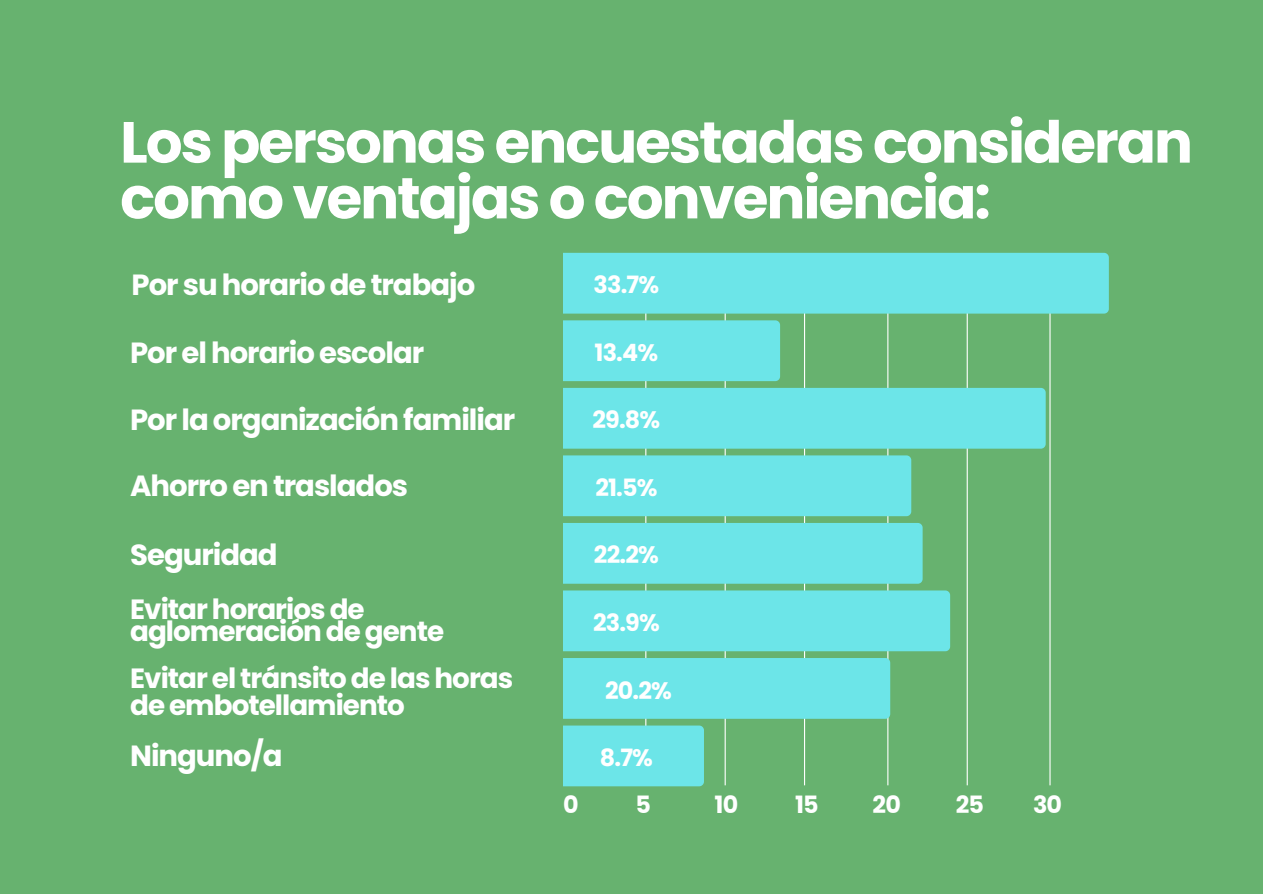
<style>
.page{position:relative;width:1263px;height:894px;background:#fff}
.page>*{position:absolute;margin:0;border:0;box-sizing:border-box;transform-origin:0 0}
.t1{font:700 57.9px/55.7px "Poppins";letter-spacing:-.035em;color:#fff}
.t2{font:700 29.1px "Poppins";letter-spacing:-.035em;color:#fff}
.t3{font:700 27.75px/21.9px "Poppins";letter-spacing:-.035em;color:#fff}
.t4{font:700 23.85px "Poppins";letter-spacing:-.035em;color:#fff}
</style>
<div class="page">
<div style="left:0;top:0;width:1263px;height:893px;background:#67b26f"></div>
<hr style="left:1049px;top:254px;width:1px;height:531px;background:#fff">
<hr style="left:967px;top:254px;width:1px;height:531px;background:#fff">
<hr style="left:887px;top:254px;width:1px;height:531px;background:#fff">
<hr style="left:804px;top:254px;width:1px;height:531px;background:#fff">
<hr style="left:725px;top:254px;width:1px;height:531px;background:#fff">
<hr style="left:645px;top:254px;width:1px;height:531px;background:#fff">
<div style="left:563px;top:253px;width:546px;height:60px;background:#6ce5e8"></div>
<div style="left:563px;top:320px;width:217px;height:61px;background:#6ce5e8"></div>
<div style="left:563px;top:388px;width:483px;height:60px;background:#6ce5e8"></div>
<div style="left:563px;top:455px;width:348px;height:61px;background:#6ce5e8"></div>
<div style="left:563px;top:523px;width:360px;height:60px;background:#6ce5e8"></div>
<div style="left:563px;top:590px;width:387px;height:61px;background:#6ce5e8"></div>
<div style="left:563px;top:657px;width:327px;height:61px;background:#6ce5e8"></div>
<div style="left:563px;top:725px;width:141px;height:61px;background:#6ce5e8"></div>
<h1 class="t1" style="left:120px;top:114px;width:1074px">Los personas encuestadas consideran como ventajas o conveniencia:</h1>
<h2 class="t2" style="left:132px;top:264px;width:345px">Por su horario de trabajo</h2>
<h2 class="t2" style="left:130px;top:332px;width:296px">Por el horario escolar</h2>
<p class="t4" style="left:594px;top:268px;width:67px">33.7%</p>
<p class="t4" style="left:595px;top:335px;width:65px">13.4%</p>
<h2 class="t2" style="left:130px;top:399px;width:387px">Por la organización familiar</h2>
<h2 class="t2" style="left:130px;top:465px;width:279px">Ahorro en traslados</h2>
<h2 class="t2" style="left:130px;top:534px;width:149px">Seguridad</h2>
<h2 class="t3" style="left:130px;top:597px;width:315px">Evitar horarios de aglomeración de gente</h2>
<h2 class="t3" style="left:130px;top:665px;width:385px;line-height:26.8px">Evitar el tránsito de las horas de embotellamiento</h2>
<h2 class="t2" style="left:130px;top:735px;width:154px">Ninguno/a</h2>
<p class="t4" style="left:592px;top:403px;width:69px">29.8%</p>
<p class="t4" style="left:595px;top:470px;width:64px">21.5%</p>
<p class="t4" style="left:594px;top:538px;width:66px">22.2%</p>
<p class="t4" style="left:593px;top:605px;width:68px">23.9%</p>
<p class="t4" style="left:605px;top:673px;width:68px">20.2%</p>
<p class="t4" style="left:600px;top:741px;width:55px">8.7%</p>
<p class="t4" style="left:563px;top:788px;width:17px">0</p>
<p class="t4" style="left:636px;top:788px;width:17px">5</p>
<p class="t4" style="left:715px;top:788px;width:25px">10</p>
<p class="t4" style="left:795px;top:788px;width:25px">15</p>
<p class="t4" style="left:873px;top:788px;width:30px">20</p>
<p class="t4" style="left:956px;top:788px;width:30px">25</p>
<p class="t4" style="left:1033px;top:788px;width:31px">30</p>
</div>
